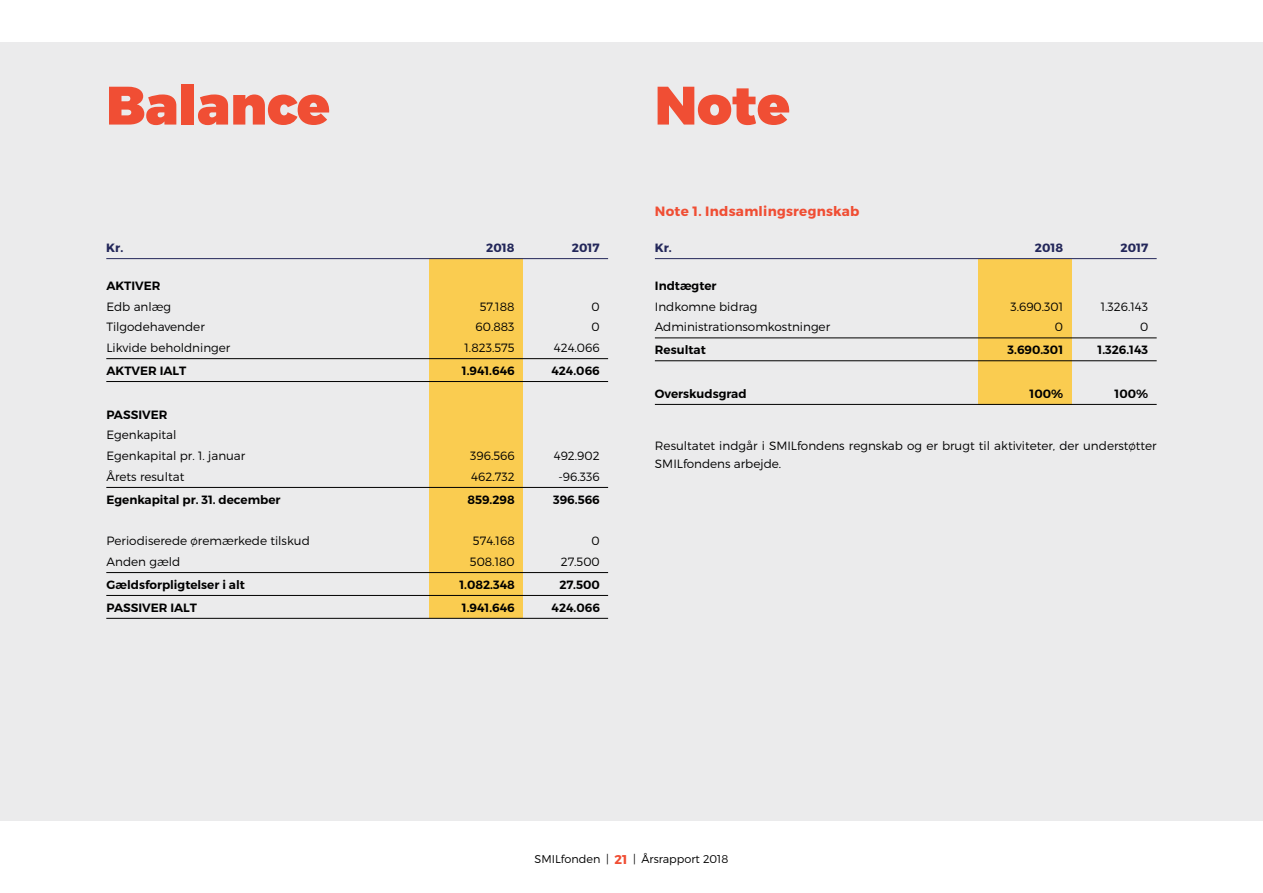
<style>
.page{position:relative;width:1263px;height:893px;background:#fff}
.page>*{position:absolute;margin:0;border:0;box-sizing:border-box;transform-origin:0 0}
.t1{font:900 54px "Montserrat";color:#f04e34}
.t2{font:700 13.5px "Montserrat";letter-spacing:.02em;color:#f04e34}
.t3{font:300 12px/20.7px "Montserrat";color:#000}
.t4{font:600 12px "Montserrat";color:#000}
.t5{font:700 12px "Montserrat";color:#23275a}
.t6{font:300 11.25px "Montserrat";color:#000}
.s1{font-weight:700;font-size:12.75px;color:#f04e34}
</style>
<div class="page">
<div style="left:0;top:43px;width:1263px;height:778px;background:#ebebec"></div>
<div style="left:429px;top:259px;width:94px;height:359px;background:#facc50"></div>
<div style="left:978px;top:259px;width:93px;height:145px;background:#facc50"></div>
<hr style="left:106px;top:258px;width:502px;height:1px;background:#23275a">
<hr style="left:106px;top:358px;width:502px;height:1px;background:#000">
<hr style="left:106px;top:381px;width:502px;height:1px;background:#000">
<hr style="left:106px;top:487px;width:502px;height:1px;background:#000">
<hr style="left:106px;top:572px;width:502px;height:1px;background:#000">
<hr style="left:106px;top:595px;width:502px;height:1px;background:#000">
<hr style="left:106px;top:618px;width:502px;height:1px;background:#000">
<hr style="left:655px;top:258px;width:502px;height:1px;background:#23275a">
<hr style="left:655px;top:338px;width:502px;height:1px;background:#000">
<hr style="left:655px;top:360px;width:502px;height:1px;background:#000">
<hr style="left:655px;top:404px;width:502px;height:1px;background:#000">
<h1 class="t1" style="left:106px;top:72px;width:225px">Balance</h1>
<p class="t5" style="left:106px;top:240px;width:19px">Kr.</p>
<p class="t5" style="left:486px;top:240px;width:30px">2018</p>
<p class="t5" style="left:572px;top:240px;width:29px">2017</p>
<p class="t4" style="left:106px;top:278px;width:56px">AKTIVER</p>
<p class="t3" style="left:106px;top:296px;width:66px">Edb anlæg</p>
<p class="t3" style="left:480px;top:296px;width:36px">57.188</p>
<p class="t3" style="left:591px;top:296px;width:10px">0</p>
<p class="t3" style="left:106px;top:316px;width:100px">Tilgodehavender</p>
<p class="t3" style="left:476px;top:316px;width:40px">60.883</p>
<p class="t3" style="left:591px;top:316px;width:10px">0</p>
<p class="t3" style="left:106px;top:337px;width:125px">Likvide beholdninger</p>
<p class="t3" style="left:464px;top:337px;width:52px">1.823.575</p>
<p class="t3" style="left:554px;top:337px;width:47px">424.066</p>
<p class="t4" style="left:106px;top:363px;width:82px">AKTVER IALT</p>
<p class="t4" style="left:462px;top:363px;width:54px">1.941.646</p>
<p class="t4" style="left:551px;top:363px;width:50px">424.066</p>
<p class="t4" style="left:106px;top:407px;width:62px">PASSIVER</p>
<p class="t3" style="left:106px;top:424px;width:140px">Egenkapital<br>Egenkapital pr. 1. januar</p>
<p class="t3" style="left:470px;top:445px;width:46px">396.566</p>
<p class="t3" style="left:554px;top:445px;width:47px">492.902</p>
<p class="t3" style="left:106px;top:466px;width:79px">Årets resultat</p>
<p class="t3" style="left:471px;top:466px;width:45px">462.732</p>
<p class="t3" style="left:559px;top:466px;width:43px">-96.336</p>
<p class="t4" style="left:106px;top:492px;width:175px">Egenkapital pr. 31. december</p>
<p class="t4" style="left:467px;top:492px;width:49px">859.298</p>
<p class="t4" style="left:553px;top:492px;width:48px">396.566</p>
<p class="t3" style="left:106px;top:530px;width:205px">Periodiserede øremærkede tilskud</p>
<p class="t3" style="left:473px;top:530px;width:43px">574.168</p>
<p class="t3" style="left:592px;top:530px;width:10px">0</p>
<p class="t3" style="left:107px;top:551px;width:75px">Anden gæld</p>
<p class="t3" style="left:470px;top:551px;width:46px">508.180</p>
<p class="t3" style="left:561px;top:551px;width:40px">27.500</p>
<p class="t4" style="left:107px;top:577px;width:140px">Gældsforpligtelser i alt</p>
<p class="t4" style="left:459px;top:577px;width:57px">1.082.348</p>
<p class="t4" style="left:559px;top:577px;width:42px">27.500</p>
<p class="t4" style="left:107px;top:600px;width:92px">PASSIVER IALT</p>
<p class="t4" style="left:462px;top:600px;width:54px">1.941.646</p>
<p class="t4" style="left:551px;top:600px;width:50px">424.066</p>
<h1 class="t1" style="left:655px;top:72px;width:137px">Note</h1>
<p class="t2" style="left:655px;top:203px;width:206px">Note 1. Indsamlingsregnskab</p>
<p class="t5" style="left:655px;top:240px;width:19px">Kr.</p>
<p class="t5" style="left:1035px;top:240px;width:30px">2018</p>
<p class="t5" style="left:1120px;top:240px;width:29px">2017</p>
<p class="t4" style="left:655px;top:278px;width:63px">Indtægter</p>
<p class="t3" style="left:655px;top:296px;width:104px">Indkomne bidrag</p>
<p class="t3" style="left:1010px;top:296px;width:54px">3.690.301</p>
<p class="t3" style="left:1101px;top:296px;width:49px">1.326.143</p>
<p class="t3" style="left:655px;top:316px;width:177px">Administrationsomkostninger</p>
<p class="t3" style="left:1055px;top:316px;width:10px">0</p>
<p class="t3" style="left:1140px;top:316px;width:10px">0</p>
<p class="t4" style="left:655px;top:342px;width:52px">Resultat</p>
<p class="t4" style="left:1007px;top:342px;width:57px">3.690.301</p>
<p class="t4" style="left:1097px;top:342px;width:52px">1.326.143</p>
<p class="t4" style="left:655px;top:386px;width:93px">Overskudsgrad</p>
<p class="t4" style="left:1029px;top:386px;width:35px">100%</p>
<p class="t4" style="left:1114px;top:386px;width:35px">100%</p>
<p class="t3" style="left:655px;top:437px;width:503px;line-height:18px">Resultatet indgår i SMILfondens regnskab og er brugt til aktiviteter, der understøtter<br>SMILfondens arbejde.</p>
<p class="t6" style="left:535px;top:852px;width:195px">SMILfonden | <span class="s1">21</span> | Årsrapport 2018</p>
</div>
